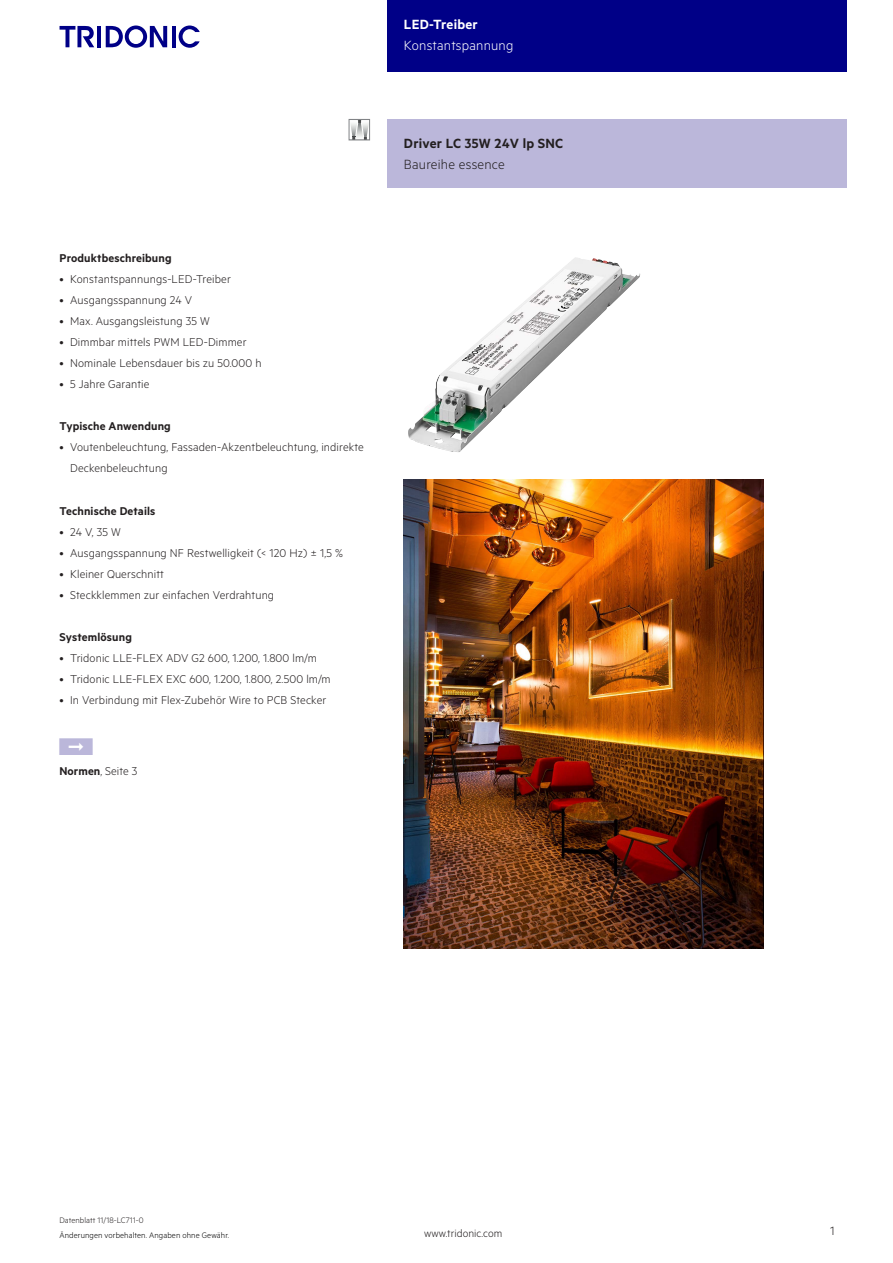
<style>
.page{position:relative;width:893px;height:1263px;background:#fff}
.page>*{position:absolute;margin:0;border:0;box-sizing:border-box;transform-origin:0 0}
.t1{font:15px "Tridonic Metric Print Semi";letter-spacing:.015em;color:#231f20}
.t2{font:15px "Tridonic Metric Print Light";letter-spacing:.015em;color:#fff}
.t3{font:15px "Tridonic Metric Print Light";letter-spacing:.015em;color:#231f20}
.t4{font:15px "Tridonic Metric Print Semi";letter-spacing:.015em;color:#fff}
.t5{font:13.5px "Tridonic Metric Print Light";color:#231f20}
.t6{font:12.75px/21px "Tridonic Metric Print Light";letter-spacing:.01em;color:#231f20}
.t7{font:12.75px "Tridonic Metric Print Semi";letter-spacing:.01em;color:#231f20}
.t8{font:12px "Tridonic Metric Print Light";letter-spacing:.005em;color:#231f20}
.t9{font:9px "Tridonic Metric Print Light";letter-spacing:.01em;color:#000}
.t10{font:9px "Tridonic Metric Print Light";letter-spacing:.005em;color:#231f20}
.s1{font-family:"Tridonic Metric Print Semi"}
</style>
<div class="page">
<div style="left:387px;top:0;width:459px;height:72px;background:#000087"></div>
<hr style="left:97px;top:26px;width:4px;height:21px;background:#000087">
<svg style="left:106px;top:26px;width:61px;height:22px"></svg>
<hr style="left:172px;top:26px;width:3px;height:21px;background:#000087">
<svg style="left:179px;top:26px;width:21px;height:22px"></svg>
<svg style="left:60px;top:26px;width:34px;height:21px"></svg>
<div style="left:387px;top:119px;width:459px;height:68px;background:#bbb7da"></div>
<img style="left:408px;top:257px;width:232px;height:195px">
<img style="left:404px;top:480px;width:359px;height:468px">
<svg style="left:351px;top:121px;width:16px;height:17px"></svg>
<img style="left:362px;top:121px;width:5px;height:16px">
<div style="left:349px;top:119px;width:21px;height:21px;border:1px solid #808285"></div>
<p class="t4" style="left:404px;top:15px;width:75px">LED-Treiber</p>
<p class="t2" style="left:404px;top:37px;width:111px">Konstantspannung</p>
<p class="t7" style="left:60px;top:250px;width:114px">Produktbeschreibung</p>
<p class="t6" style="left:60px;top:268px;width:173px">• Konstantspannungs-LED-Treiber</p>
<p class="t6" style="left:60px;top:289px;width:134px">• Ausgangsspannung 24 V</p>
<p class="t6" style="left:60px;top:310px;width:152px">• Max. Ausgangsleistung 35 W</p>
<p class="t6" style="left:60px;top:331px;width:189px">• Dimmbar mittels PWM LED-Dimmer</p>
<p class="t6" style="left:60px;top:352px;width:203px">• Nominale Lebensdauer bis zu 50.000 h</p>
<p class="t6" style="left:60px;top:373px;width:92px">• 5 Jahre Garantie</p>
<p class="t7" style="left:60px;top:418px;width:113px">Typische Anwendung</p>
<p class="t6" style="left:70px;top:436px;width:295px;text-indent:-11px">• Voutenbeleuchtung, Fassaden-Akzentbeleuchtung, indirekte<br>Deckenbeleuchtung</p>
<p class="t7" style="left:60px;top:503px;width:97px">Technische Details</p>
<p class="t6" style="left:60px;top:521px;width:63px">• 24 V, 35 W</p>
<p class="t6" style="left:60px;top:542px;width:285px">• Ausgangsspannung NF Restwelligkeit (&lt; 120 Hz) 1,5 %</p>
<p class="t6" style="left:60px;top:563px;width:106px">• Kleiner Querschnitt</p>
<p class="t6" style="left:60px;top:584px;width:216px">• Steckklemmen zur einfachen Verdrahtung</p>
<p class="t7" style="left:60px;top:629px;width:74px">Systemlösung</p>
<p class="t6" style="left:60px;top:647px;width:259px">• Tridonic LLE-FLEX ADV G2 600, 1.200, 1.800 lm/m</p>
<p class="t6" style="left:60px;top:668px;width:273px">• Tridonic LLE-FLEX EXC 600, 1.200, 1.800, 2.500 lm/m</p>
<p class="t6" style="left:60px;top:689px;width:268px">• In Verbindung mit Flex-Zubehör Wire to PCB Stecker</p>
<p class="t6" style="left:60px;top:760px;width:79px"><span class="s1">Normen</span>, Seite 3</p>
<p class="t1" style="left:404px;top:134px;width:161px">Driver LC 35W 24V lp SNC</p>
<p class="t3" style="left:404px;top:156px;width:102px">Baureihe essence</p>
<p class="t10" style="left:60px;top:1215px;width:86px">Datenblatt 11/18-LC711-0</p>
<p class="t9" style="left:60px;top:1229px;width:171px">Änderungen vorbehalten. Angaben ohne Gewähr.</p>
<p class="t8" style="left:424px;top:1227px;width:80px">www.tridonic.com</p>
<p class="t5" style="left:830px;top:1223px;width:6px">1</p>
</div>
